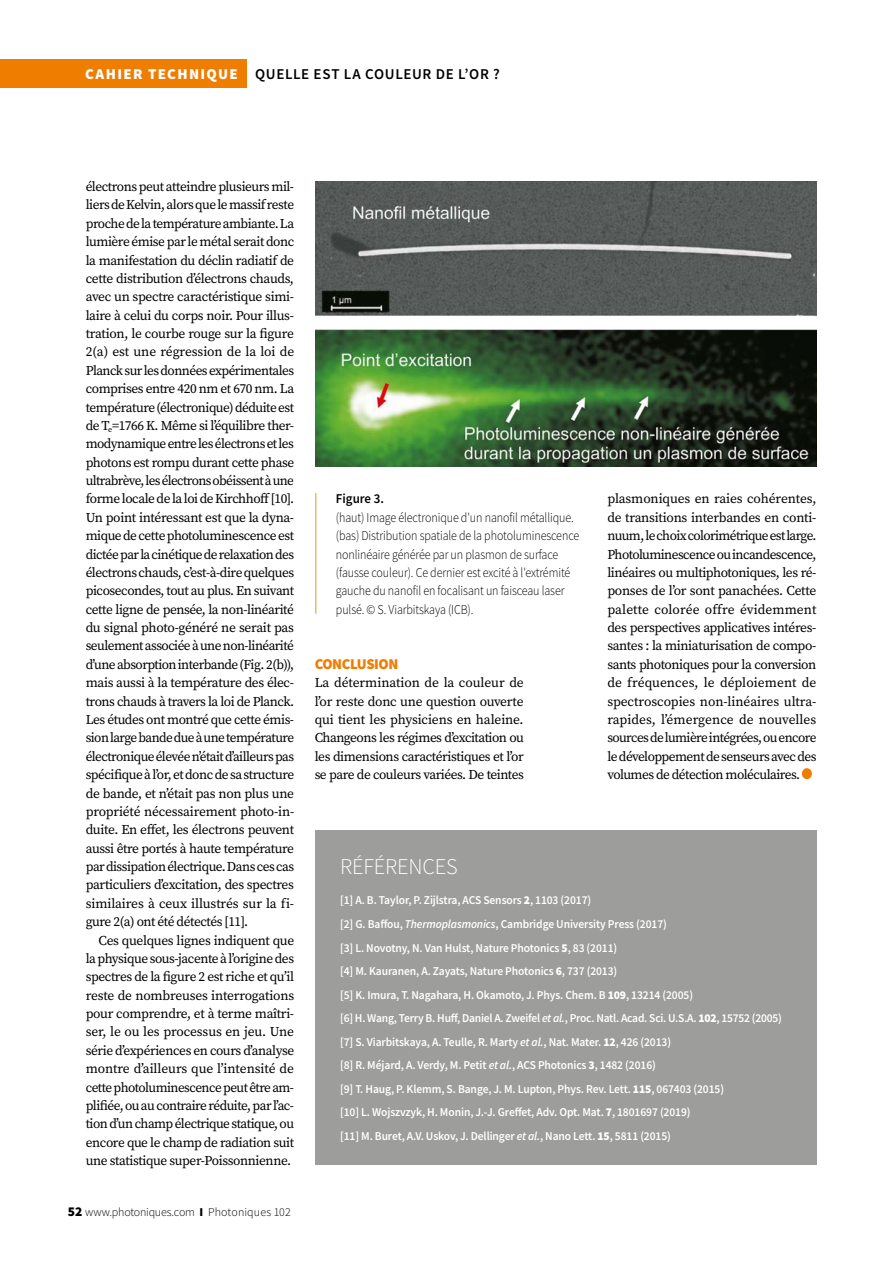
<style>
.page{position:relative;width:893px;height:1263px;background:#fff}
.page>*{position:absolute;margin:0;border:0;box-sizing:border-box;transform-origin:0 0}
.t1{font:300 22.5px "Source Sans Pro";letter-spacing:-.01em;color:#fff}
.t2{font:600 15px "Source Sans Pro";letter-spacing:.045em;color:#000}
.t3{font:900 15px "Source Sans Pro";letter-spacing:-.03em;color:#ef7d00}
.t4{font:13.5px/18.5px "Source Serif Pro";letter-spacing:-.035em;color:#000;text-align:justify}
.t5{font:300 13.5px/18.3px "Source Sans Pro";letter-spacing:-.01em;color:#000;scale:.89 1}
.t6{font:600 13.5px "Source Sans Pro";color:#000;scale:.96 1}
.t7{font:600 12px/23.5px "Source Sans Pro";letter-spacing:-.01em;color:#fff;scale:.96 1}
.t8{font:300 12px "Source Sans Pro";color:#000}
.s1{font-weight:900;color:#fff}
.s2{font-weight:900;font-size:13.5px}
.s3{font-weight:900}
.s4{font-style:italic}
</style>
<div class="page">
<div style="left:0;top:60px;width:247px;height:28px;background:#ef7d00"></div>
<hr style="left:315px;top:493px;width:1px;height:121px;background:#f08100">
<div style="left:315px;top:830px;width:501px;height:335px;background:#9d9d9c"></div>
<div style="left:802px;top:768px;width:10px;height:11px;background:#ef7d00;border-radius:50%"></div>
<img style="left:315px;top:181px;width:501px;height:286px">
<p class="t2" style="left:85px;top:64px;width:416px"><span class="s1">CAHIER TECHNIQUE</span> QUELLE EST LA COULEUR DE L’OR ?</p>
<p class="t4" style="left:86px;top:177px;width:210px">électrons peut atteindre plusieurs mil&shy;liers de Kelvin, alors que le massif reste proche de la température ambiante. La lumière émise par le métal serait donc la manifestation du déclin radiatif de cette distribution d’électrons chauds, avec un spectre caractéristique simi&shy;laire à celui du corps noir. Pour illus&shy;tration, le courbe rouge sur la figure 2(a) est une régression de la loi de Planck sur les données expérimentales comprises entre 420 nm et 670 nm. La température (électronique) déduite est de T<sub>e</sub>=1766 K. Même si l’équilibre ther&shy;modynamique entre les électrons et les photons est rompu durant cette phase ultrabrève, les électrons obéissent à une forme locale de la loi de Kirchhoff [10].<br>Un point intéressant est que la dyna&shy;mique de cette photoluminescence est dictée par la cinétique de relaxation des électrons chauds, c’est-à-dire quelques picosecondes, tout au plus. En suivant cette ligne de pensée, la non-linéarité du signal photo-généré ne serait pas seulement associée à une non-linéarité d’une absorption interbande (Fig. 2(b)), mais aussi à la température des élec&shy;trons chauds à travers la loi de Planck.<br>Les études ont montré que cette émis&shy;sion large bande due à une température électronique élevée n’était d’ailleurs pas spécifique à l’or, et donc de sa structure de bande, et n’était pas non plus une propriété nécessairement photo-in&shy;duite. En effet, les électrons peuvent aussi être portés à haute température par dissipation électrique. Dans ces cas particuliers d’excitation, des spectres similaires à ceux illustrés sur la fi&shy;gure 2(a) ont été détectés [11].</p>
<p class="t4" style="left:86px;top:931px;width:210px;text-indent:13px">Ces quelques lignes indiquent que la physique sous-jacente à l’origine des spectres de la figure 2 est riche et qu’il reste de nombreuses interrogations pour comprendre, et à terme maîtri&shy;ser, le ou les processus en jeu. Une série d’expériences en cours d’analyse montre d’ailleurs que l’intensité de cette photoluminescence peut être am&shy;plifiée, ou au contraire réduite, par l’ac&shy;tion d’un champ électrique statique, ou encore que le champ de radiation suit une statistique super-Poissonnienne.</p>
<p class="t8" style="left:68px;top:1205px;width:225px"><span class="s2">52</span> www.photoniques.com <span class="s3">I</span> Photoniques 102</p>
<p class="t6" style="left:336px;top:490px;width:52px">Figure 3.</p>
<p class="t5" style="left:336px;top:508px;width:275px">(haut) Image électronique d'un nanofil métallique. (bas) Distribution spatiale de la photoluminescence nonlinéaire générée par un plasmon de surface (fausse couleur). Ce dernier est excité à l'extrémité gauche du nanofil en focalisant un faisceau laser pulsé. © S. Viarbitskaya (ICB).</p>
<p class="t3" style="left:315px;top:653px;width:85px">CONCLUSION</p>
<p class="t4" style="left:315px;top:674px;width:211px">La détermination de la couleur de l’or reste donc une question ouverte qui tient les physiciens en haleine.<br>Changeons les régimes d’excitation ou les dimensions caractéristiques et l’or se pare de couleurs variées. De teintes</p>
<p class="t4" style="left:607px;top:490px;width:211px">plasmoniques en raies cohérentes, de transitions interbandes en conti&shy;nuum, le choix colorimétrique est large.<br>Photoluminescence ou incandescence, linéaires ou multiphotoniques, les ré&shy;ponses de l’or sont panachées. Cette palette colorée offre évidemment des perspectives applicatives intéres&shy;santes : la miniaturisation de compo&shy;sants photoniques pour la conversion de fréquences, le déploiement de spectroscopies non-linéaires ultra&shy;rapides, l’émergence de nouvelles sources de lumière intégrées, ou encore le développement de senseurs avec des volumes de détection moléculaires.</p>
<h1 class="t1" style="left:340px;top:853px;width:119px">RÉFÉRENCES</h1>
<p class="t7" style="left:340px;top:888px;width:462px">[1] A. B. Taylor, P. Zijlstra, ACS Sensors <span class="s3">2</span>, 1103 (2017)<br>[2] G. Baffou, <span class="s4">Thermoplasmonics</span>, Cambridge University Press (2017)<br>[3] L. Novotny, N. Van Hulst, Nature Photonics <span class="s3">5</span>, 83 (2011)<br>[4] M. Kauranen, A. Zayats, Nature Photonics <span class="s3">6</span>, 737 (2013)<br>[5] K. Imura, T. Nagahara, H. Okamoto, J. Phys. Chem. B <span class="s3">109</span>, 13214 (2005)<br>[6] H. Wang, Terry B. Huff, Daniel A. Zweifel <span class="s4">et al.</span>, Proc. Natl. Acad. Sci. U.S.A. <span class="s3">102</span>, 15752 (2005) [7] S. Viarbitskaya, A. Teulle, R. Marty <span class="s4">et al.</span>, Nat. Mater. <span class="s3">12</span>, 426 (2013)<br>[8] R. Méjard, A. Verdy, M. Petit <span class="s4">et al.</span>, ACS Photonics <span class="s3">3</span>, 1482 (2016)<br>[9] T. Haug, P. Klemm, S. Bange, J. M. Lupton, Phys. Rev. Lett. <span class="s3">115</span>, 067403 (2015)<br>[10] L. Wojszvzyk, H. Monin, J.-J. Greffet, Adv. Opt. Mat. <span class="s3">7</span>, 1801697 (2019)<br>[11] M. Buret, A.V. Uskov, J. Dellinger <span class="s4">et al.</span>, Nano Lett. <span class="s3">15</span>, 5811 (2015)</p>
</div>
